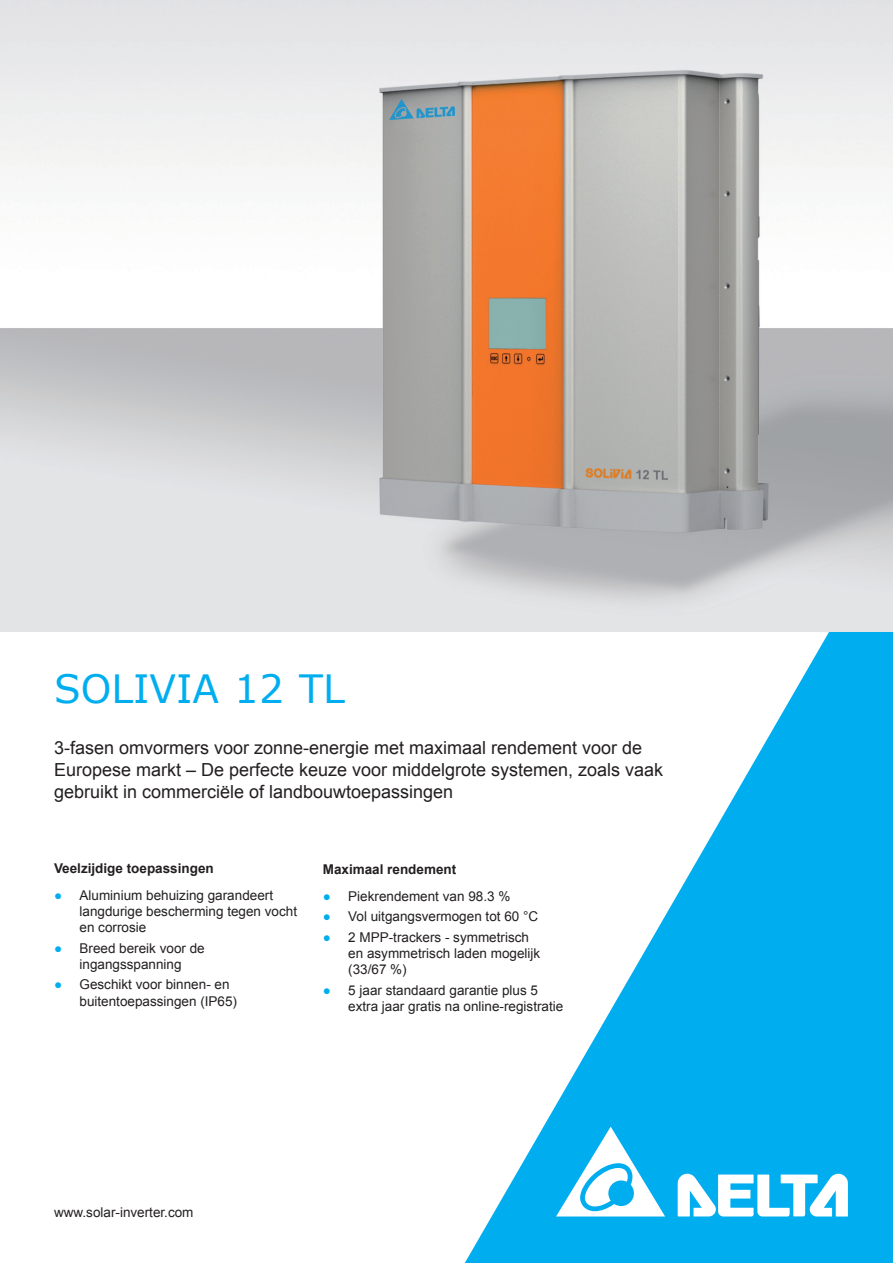
<style>
.page{position:relative;width:893px;height:1263px;background:#fff}
.page>*{position:absolute;margin:0;border:0;box-sizing:border-box;transform-origin:0 0}
.t1{font:39px "Verdana";color:#00aeef}
.Text{font:18px/21.6px "Arial";color:#231f20}
.Text-2{font:13.5px/16.2px "Arial";color:#231f20}
.Body{font:700 13.5px "Arial";color:#231f20}
.s1{color:#00aeef}
</style>
<div class="page">
<svg style="left:465px;top:631px;width:428px;height:632px;fill:#00aeef"></svg>
<svg style="left:678px;top:1174px;width:170px;height:42px"></svg>
<svg style="left:556px;top:1126px;width:109px;height:90px"></svg>
<img style="left:0;top:0;width:893px;height:631px">
<p class="t1" style="left:54px;top:662px;width:292px">SOLIVIA 12 TL</p>
<p class="Text" style="left:54px;top:737px;width:611px">3-fasen omvormers voor zonne-energie met maximaal rendement voor de<br>Europese markt – De perfecte keuze voor middelgrote systemen, zoals vaak gebruikt in commerciële of landbouwtoepassingen</p>
<p class="Body" style="left:54px;top:859px;width:161px">Veelzijdige toepassingen</p>
<p class="Text-2" style="left:80px;top:887px;width:219px;text-indent:-26px"><span class="s1">●</span> Aluminium behuizing garandeert langdurige bescherming tegen vocht en corrosie</p>
<p class="Text-2" style="left:54px;top:940px;width:152px;text-align:center"><span class="s1">●</span> Breed bereik voor de ingangsspanning</p>
<p class="Text-2" style="left:80px;top:977px;width:159px;text-indent:-26px"><span class="s1">●</span> Geschikt voor binnen- en buitentoepassingen (IP65)</p>
<p class="Body" style="left:323px;top:860px;width:135px">Maximaal rendement</p>
<p class="Text-2" style="left:323px;top:888px;width:189px"><span class="s1">●</span> Piekrendement van 98.3 %</p>
<p class="Text-2" style="left:323px;top:909px;width:217px"><span class="s1">●</span> Vol uitgangsvermogen tot 60 °C</p>
<p class="Text-2" style="left:348px;top:929px;width:194px;text-indent:-26px"><span class="s1">●</span> 2 MPP-trackers - symmetrisch en asymmetrisch laden mogelijk (33/67 %)</p>
<p class="Text-2" style="left:348px;top:982px;width:217px;text-indent:-26px"><span class="s1">●</span> 5 jaar standaard garantie plus 5 extra jaar gratis na online-registratie</p>
<p class="Text-2" style="left:54px;top:1204px;width:141px">www.solar-inverter.com</p>
</div>
